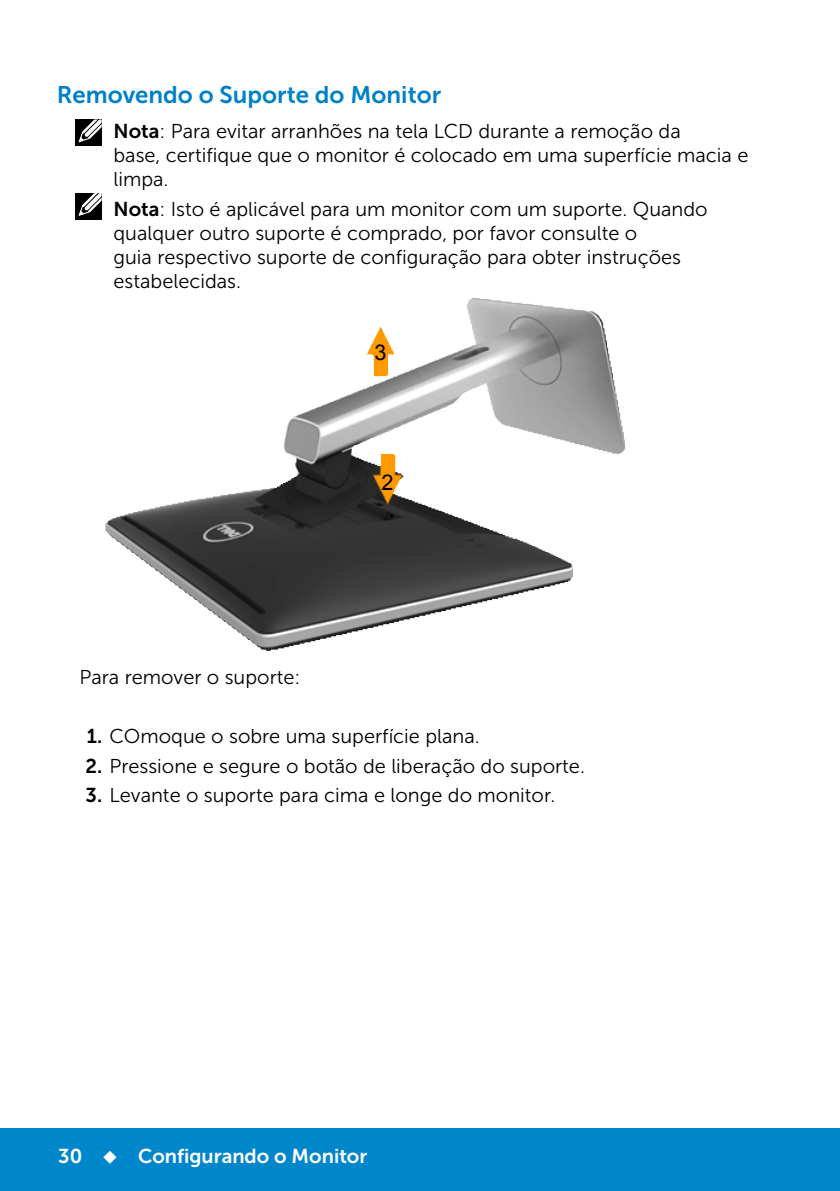
<style>
.page{position:relative;width:840px;height:1191px;background:#fff}
.page>*{position:absolute;margin:0;border:0;box-sizing:border-box;transform-origin:0 0}
.t1{font:24px "Museo Sans For Dell 700";color:#0081c6}
.t2{font:21.8px "Arial";color:#000}
.t3{font:20px/24px "Museo Sans For Dell 300";color:#000}
.t4{font:20px "Museo Sans For Dell 700";color:#fff}
.s1{font-family:"Museo Sans For Dell 700"}
</style>
<div class="page">
<div style="left:0;top:1128px;width:839px;height:63px;background:#0087cb"></div>
<img style="left:105px;top:298px;width:520px;height:353px">
<div style="left:75px;top:120px;width:26px;height:26px;background:#000"></div>
<svg style="left:78px;top:119px;width:24px;height:24px"></svg>
<div style="left:75px;top:193px;width:26px;height:27px;background:#000"></div>
<svg style="left:78px;top:193px;width:24px;height:24px"></svg>
<p class="t1" style="left:57px;top:81px;width:386px">Removendo o Suporte do Monitor</p>
<p class="t3" style="left:113px;top:120px;width:636px"><span class="s1">Nota</span>: Para evitar arranhões na tela LCD durante a remoção da<br>base, certifique que o monitor é colocado em uma superfície macia e limpa.</p>
<p class="t3" style="left:113px;top:197px;width:595px"><span class="s1">Nota</span>: Isto é aplicável para um monitor com um suporte. Quando qualquer outro suporte é comprado, por favor consulte o<br>guia respectivo suporte de configuração para obter instruções estabelecidas.</p>
<p class="t2" style="left:374px;top:338px;width:14px">3</p>
<p class="t3" style="left:79px;top:665px;width:222px">Para remover o suporte:</p>
<p class="t2" style="left:381px;top:468px;width:14px">2</p>
<p class="t3" style="left:87px;top:724px;width:394px"><span class="s1">1.</span> COmoque o sobre uma superfície plana.</p>
<p class="t3" style="left:85px;top:754px;width:501px"><span class="s1">2.</span> Pressione e segure o botão de liberação do suporte.</p>
<p class="t3" style="left:86px;top:783px;width:471px"><span class="s1">3.</span> Levante o suporte para cima e longe do monitor.</p>
<p class="t4" style="left:58px;top:1144px;width:310px">30 ◆ Configurando o Monitor</p>
</div>
